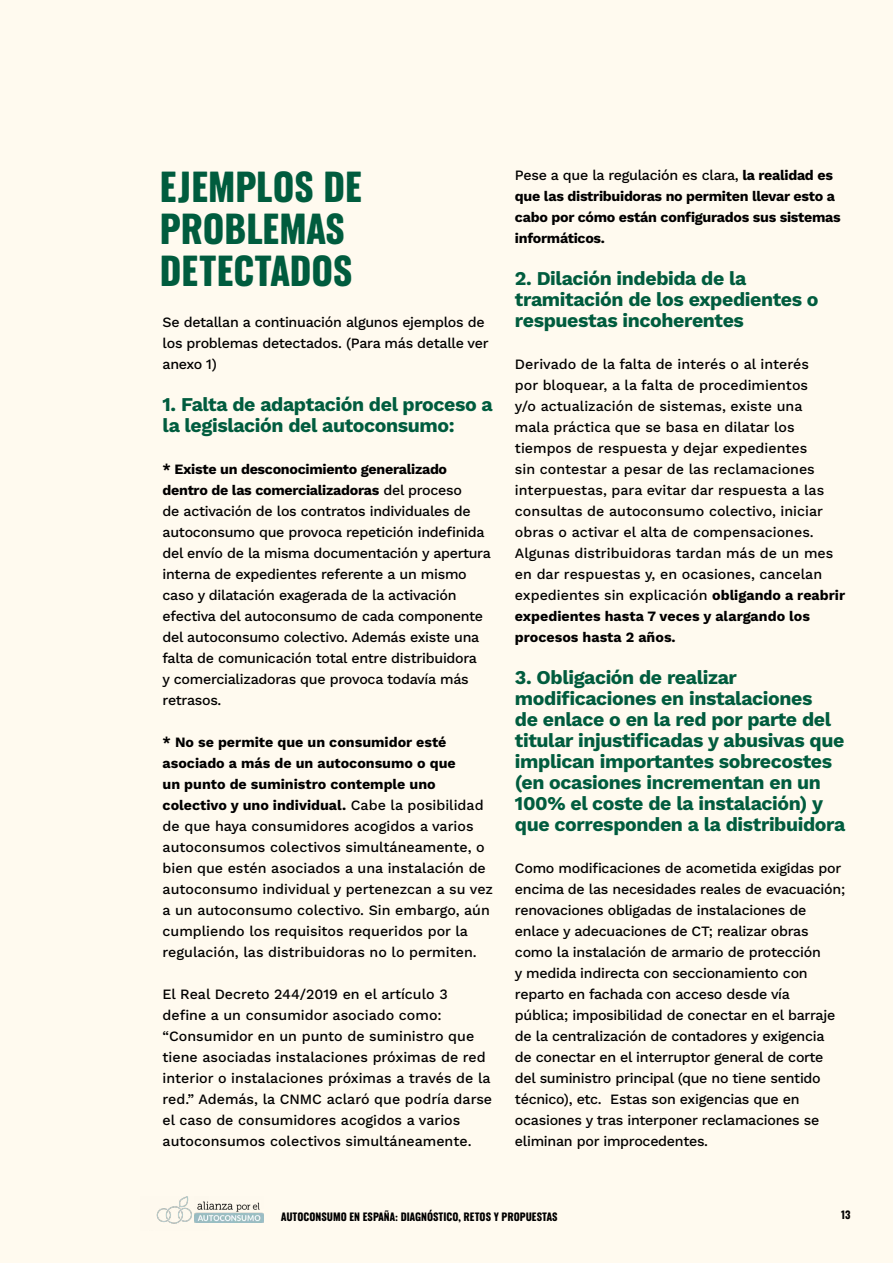
<style>
.page{position:relative;width:893px;height:1263px;background:#fffaef}
.page>*{position:absolute;margin:0;border:0;box-sizing:border-box;transform-origin:0 0}
.t1{font:37.5px/42px "Zodiac Sans Bulgarian";color:#005c3e}
.t2{font:700 19.5px/21px "Work Sans";letter-spacing:-.02em;color:#005c3e}
.t3{font:500 14.25px/21px "Work Sans";color:#000}
.t4{font:500 14.25px/21px "Work Sans";letter-spacing:-.02em;color:#000}
.t5{font:700 14.25px/21px "Work Sans";letter-spacing:-.02em;color:#000}
.t6{font:10.5px "Zodiac Sans Bulgarian";color:#000}
.s1{font-weight:700}
.s2{font-weight:500}
</style>
<div class="page">
<img style="left:208px;top:1202px;width:56px;height:20px">
<img style="left:156px;top:1196px;width:52px;height:28px">
<h1 class="t1" style="left:160px;top:168px;width:204px">EJEMPLOS DE<br>PROBLEMAS<br>DETECTADOS</h1>
<p class="t4" style="left:163px;top:311px;width:328px">Se detallan a continuación algunos ejemplos de los problemas detectados. (Para más detalle ver anexo 1)</p>
<h2 class="t2" style="left:163px;top:393px;width:332px">1. Falta de adaptación del proceso a la legislación del autoconsumo:</h2>
<p class="t4" style="left:163px;top:458px;width:330px"><span class="s1">* Existe un desconocimiento generalizado dentro de las comercializadoras</span> del proceso<br>de activación de los contratos individuales de autoconsumo que provoca repetición indefinida del envío de la misma documentación y apertura interna de expedientes referente a un mismo caso y dilatación exagerada de la activación efectiva del autoconsumo de cada componente del autoconsumo colectivo. Además existe una falta de comunicación total entre distribuidora<br>y comercializadoras que provoca todavía más retrasos.</p>
<p class="t3" style="left:163px;top:731px;width:332px"><span class="s1">* No se permite que un consumidor esté asociado a más de un autoconsumo o que<br>un punto de suministro contemple uno colectivo y uno individual.</span> Cabe la posibilidad de que haya consumidores acogidos a varios autoconsumos colectivos simultáneamente, o bien que estén asociados a una instalación de autoconsumo individual y pertenezcan a su vez a un autoconsumo colectivo. Sin embargo, aún cumpliendo los requisitos requeridos por la regulación, las distribuidoras no lo permiten.</p>
<p class="t3" style="left:163px;top:983px;width:331px">El Real Decreto 244/2019 en el artículo 3 define a un consumidor asociado como: “Consumidor en un punto de suministro que tiene asociadas instalaciones próximas de red interior o instalaciones próximas a través de la red.” Además, la CNMC aclaró que podría darse el caso de consumidores acogidos a varios autoconsumos colectivos simultáneamente.</p>
<p class="t5" style="left:515px;top:164px;width:327px"><span class="s2">Pese a que la regulación es clara,</span> la realidad es que las distribuidoras no permiten llevar esto a cabo por cómo están configurados sus sistemas informáticos.</p>
<h2 class="t2" style="left:515px;top:267px;width:305px">2. Dilación indebida de la tramitación de los expedientes o respuestas incoherentes</h2>
<p class="t3" style="left:515px;top:353px;width:332px">Derivado de la falta de interés o al interés<br>por bloquear, a la falta de procedimientos<br>y/o actualización de sistemas, existe una<br>mala práctica que se basa en dilatar los tiempos de respuesta y dejar expedientes<br>sin contestar a pesar de las reclamaciones interpuestas, para evitar dar respuesta a las consultas de autoconsumo colectivo, iniciar obras o activar el alta de compensaciones.<br>Algunas distribuidoras tardan más de un mes en dar respuestas y, en ocasiones, cancelan expedientes sin explicación <span class="s1">obligando a reabrir expedientes hasta 7 veces y alargando los procesos hasta 2 años.</span></p>
<p class="t2" style="left:515px;top:666px;width:332px">3. Obligación de realizar modificaciones en instalaciones<br>de enlace o en la red por parte del titular injustificadas y abusivas que implican importantes sobrecostes (en ocasiones incrementan en un 100% el coste de la instalación) y que corresponden a la distribuidora</p>
<p class="t4" style="left:515px;top:857px;width:332px">Como modificaciones de acometida exigidas por encima de las necesidades reales de evacuación; renovaciones obligadas de instalaciones de enlace y adecuaciones de CT; realizar obras como la instalación de armario de protección<br>y medida indirecta con seccionamiento con reparto en fachada con acceso desde vía pública; imposibilidad de conectar en el barraje de la centralización de contadores y exigencia<br>de conectar en el interruptor general de corte del suministro principal (que no tiene sentido técnico), etc. Estas son exigencias que en ocasiones y tras interponer reclamaciones se eliminan por improcedentes.</p>
<p class="t6" style="left:281px;top:1211px;width:278px">AUTOCONSUMO EN ESPAÑA: DIAGNÓSTICO, RETOS Y PROPUESTAS</p>
<p class="t6" style="left:841px;top:1209px;width:11px">13</p>
</div>
